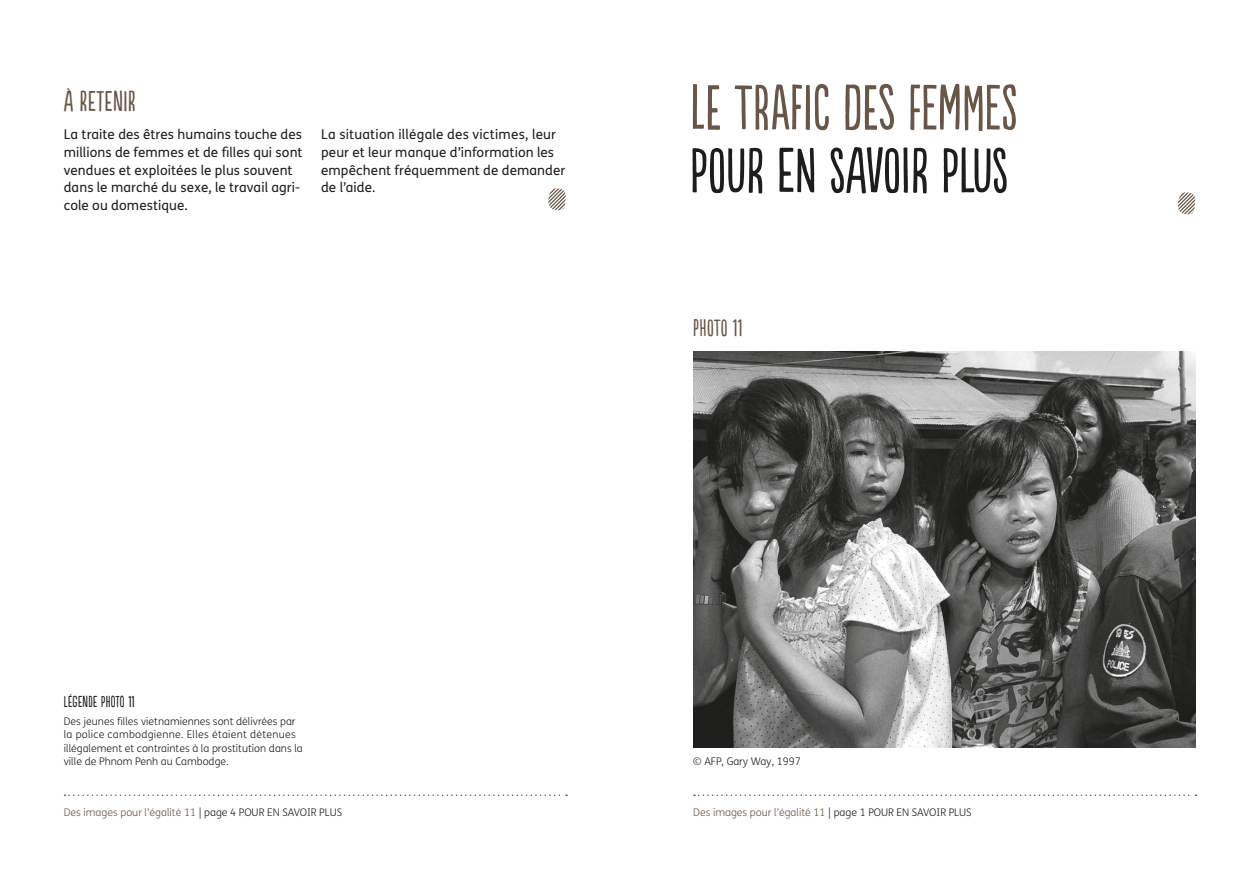
<style>
.page{position:relative;width:1259px;height:893px;background:#fff}
.page>*{position:absolute;margin:0;border:0;box-sizing:border-box;transform-origin:0 0}
.t1{font:60px "Populaire";letter-spacing:.01em;color:#685647}
.t2{font:60px "Populaire";letter-spacing:.01em;color:#1d1d1b}
.t3{font:27px "Populaire";color:#685647}
.t4{font:22.5px "Populaire";color:#685647}
.t5{font:15px "Populaire";letter-spacing:.025em;color:#1d1d1b}
.t6{font:13.5px/17.9px "FS Me";letter-spacing:.005em;color:#1d1d1b}
.t7{font:300 10.5px/13.5px "FS Me";color:#1d1d1b}
.t8{font:300 10.5px "FS Me";color:#685647}
.s1{color:#1d1d1b}
</style>
<div class="page">
<svg style="left:694px;top:794px;width:502px;height:2px"></svg>
<svg style="left:1177px;top:192px;width:18px;height:22px"></svg>
<svg style="left:548px;top:189px;width:18px;height:21px"></svg>
<svg style="left:65px;top:794px;width:502px;height:2px"></svg>
<img style="left:693px;top:352px;width:502px;height:395px">
<h2 class="t3" style="left:64px;top:87px;width:73px">À RETENIR</h2>
<p class="t6" style="left:64px;top:125px;width:240px">La traite des êtres humains touche des millions de femmes et de filles qui sont vendues et exploitées le plus souvent dans le marché du sexe, le travail agri&shy;cole ou domestique.</p>
<p class="t6" style="left:321px;top:125px;width:246px">La situation illégale des victimes, leur peur et leur manque d’information les empêchent fréquemment de demander de l’aide.</p>
<h1 class="t1" style="left:690px;top:76px;width:325px">LE TRAFIC DES FEMMES</h1>
<h1 class="t2" style="left:690px;top:139px;width:319px">POUR EN SAVOIR PLUS</h1>
<h3 class="t4" style="left:693px;top:316px;width:51px">PHOTO 11</h3>
<p class="t5" style="left:64px;top:694px;width:72px">LÉGENDE PHOTO 11</p>
<p class="t7" style="left:64px;top:715px;width:241px">Des jeunes filles vietnamiennes sont délivrées par la police cambodgienne. Elles étaient détenues illégalement et contraintes à la prostitution dans la ville de Phnom Penh au Cambodge.</p>
<p class="t7" style="left:693px;top:755px;width:109px">© AFP, Gary Way, 1997</p>
<p class="t8" style="left:64px;top:806px;width:273px">Des images pour l’égalité 11 <span class="s1">| page 4 pou r en savoir plus</span></p>
<p class="t8" style="left:693px;top:806px;width:273px">Des images pour l’égalité 11 <span class="s1">| page 1 pou r en savoir plus</span></p>
</div>
